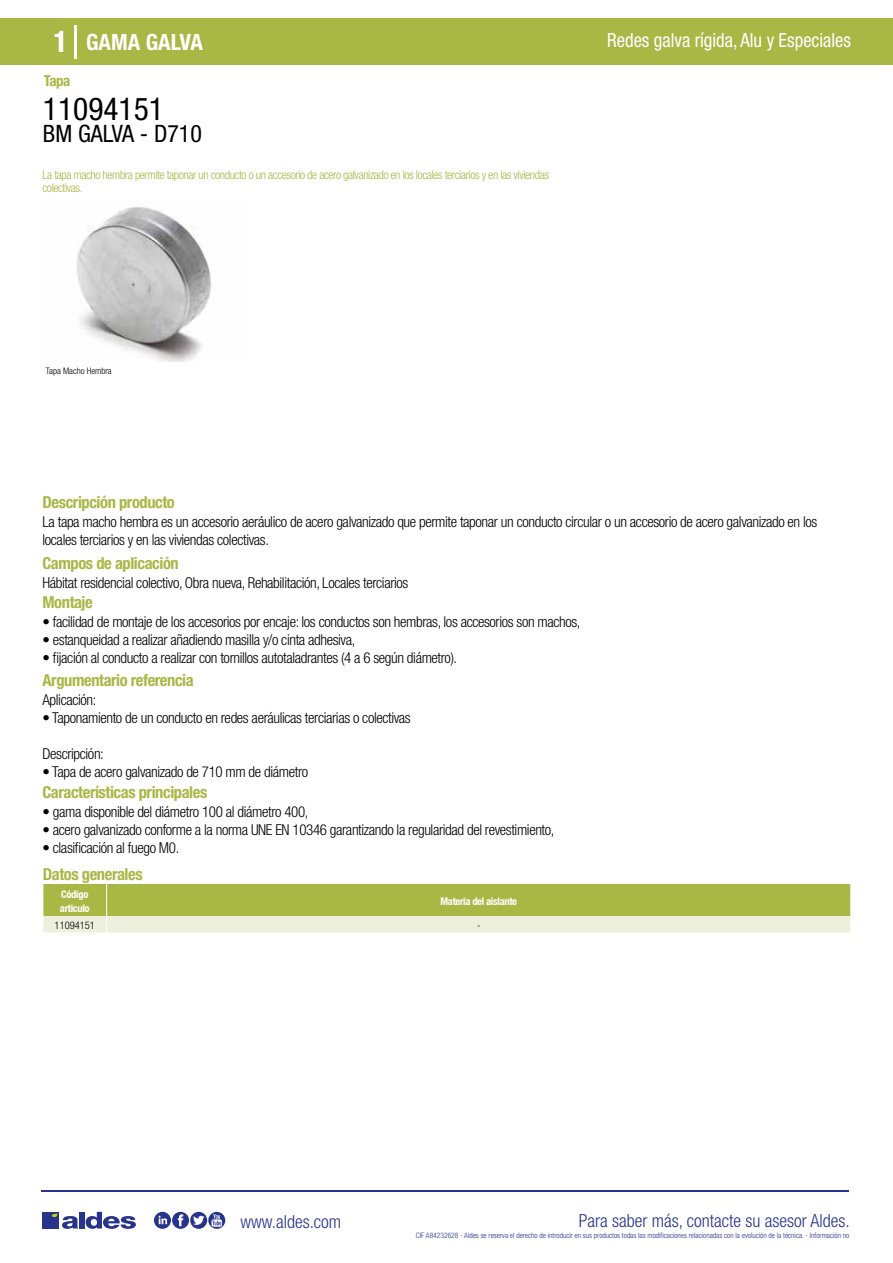
<style>
.page{position:relative;width:893px;height:1263px;background:#fff}
.page>*{position:absolute;margin:0;border:0;box-sizing:border-box;transform-origin:0 0}
.t1{font:condensed 31.5px "Helvetica Neue LT Std";color:#000}
.t2{font:condensed 24px "Helvetica Neue LT Std";color:#000}
.t3{font:700 condensed 22.5px "Helvetica Neue LT Std";color:#fff}
.t4{font:condensed 19.5px "Helvetica Neue LT Std";color:#fff;scale:.95 1}
.t5{font:300 condensed 18px "Helvetica Neue";color:#28348b}
.t6{font:700 condensed 16.5px "Helvetica Neue LT Std";letter-spacing:-.025em;color:#a9b745}
.t7{font:300 condensed 15px/18px "Helvetica Neue LT Std";letter-spacing:-.025em;color:#000}
.t8{font:700 condensed 15px "Helvetica Neue LT Std";color:#a9b745}
.t9{font:300 condensed 12px/13.5px "Helvetica Neue LT Std";letter-spacing:-.035em;color:#a9b745}
.t10{font:700 condensed 10.5px/13.5px "Helvetica Neue";letter-spacing:-.03em;color:#fff}
.t11{font:300 condensed 10.5px "Helvetica Neue";color:#000}
.t12{font:300 condensed 9px "Helvetica Neue";color:#000}
.t13{font:300 condensed 7.5px "Helvetica Neue";color:#28348b}
.s1{font-size:30px}
</style>
<div class="page">
<div style="left:0;top:18px;width:893px;height:46px;background:#a9b745"></div>
<hr style="left:74px;top:25px;width:2px;height:33px;background:#fff">
<svg style="left:76px;top:207px;width:135px;height:155px"></svg>
<svg style="left:43px;top:884px;width:808px;height:49px;background:#c0cb7a"></svg>
<hr style="left:41px;top:1190px;width:808px;height:1px;background:#28348b">
<svg style="left:154px;top:1212px;width:71px;height:17px"></svg>
<div style="left:42px;top:1212px;width:17px;height:16px;background:#28348b"></div>
<div style="left:79px;top:1212px;width:5px;height:16px;background:#28348b"></div>
<svg style="left:86px;top:1212px;width:50px;height:17px"></svg>
<svg style="left:52px;top:1213px;width:26px;height:16px"></svg>
<h3 class="t3" style="left:54px;top:28px;width:151px"><span class="s1">1</span> GAMA GALVA</h3>
<h3 class="t4" style="left:607px;top:29px;width:258px">Redes galva rígida, Alu y Especiales</h3>
<p class="t8" style="left:44px;top:71px;width:28px">Tapa</p>
<h1 class="t1" style="left:43px;top:91px;width:122px">11094151</h1>
<h2 class="t2" style="left:43px;top:120px;width:160px">BM GALVA - D710</h2>
<p class="t9" style="left:43px;top:167px;width:508px">La tapa macho hembra permite taponar un conducto o un accesorio de acero galvanizado en los locales terciarios y en las viviendas colectivas.</p>
<p class="t12" style="left:46px;top:365px;width:67px">Tapa Macho Hembra</p>
<p class="t6" style="left:43px;top:492px;width:134px">Descripción producto</p>
<p class="t7" style="left:43px;top:513px;width:776px">La tapa macho hembra es un accesorio aeráulico de acero galvanizado que permite taponar un conducto circular o un accesorio de acero galvanizado en los locales terciarios y en las viviendas colectivas.</p>
<p class="t7" style="left:43px;top:573px;width:367px">Hábitat residencial colectivo, Obra nueva, Rehabilitación, Locales terciarios</p>
<p class="t7" style="left:43px;top:613px;width:539px">• facilidad de montaje de los accesorios por encaje: los conductos son hembras, los accesorios son machos,</p>
<p class="t7" style="left:43px;top:631px;width:314px">• estanqueidad a realizar añadiendo masilla y/o cinta adhesiva,</p>
<p class="t7" style="left:43px;top:649px;width:416px">• fijación al conducto a realizar con tornillos autotaladrantes (4 a 6 según diámetro).</p>
<p class="t6" style="left:43px;top:553px;width:138px">Campos de aplicación</p>
<p class="t6" style="left:43px;top:592px;width:52px">Montaje</p>
<p class="t6" style="left:43px;top:670px;width:153px">Argumentario referencia</p>
<p class="t7" style="left:43px;top:691px;width:55px">Aplicación:</p>
<p class="t7" style="left:43px;top:709px;width:370px">• Taponamiento de un conducto en redes aeráulicas terciarias o colectivas</p>
<p class="t7" style="left:43px;top:745px;width:63px">Descripción:</p>
<p class="t7" style="left:43px;top:763px;width:267px">• Tapa de acero galvanizado de 710 mm de diámetro</p>
<p class="t6" style="left:43px;top:782px;width:166px">Características principales</p>
<p class="t7" style="left:43px;top:802px;width:267px">• gama disponible del diámetro 100 al diámetro 400,</p>
<p class="t7" style="left:43px;top:820px;width:513px">• acero galvanizado conforme a la norma UNE EN 10346 garantizando la regularidad del revestimiento,</p>
<p class="t7" style="left:43px;top:838px;width:138px">• clasificación al fuego M0.</p>
<p class="t6" style="left:43px;top:864px;width:101px">Datos generales</p>
<p class="t10" style="left:60px;top:888px;width:31px">Código articulo</p>
<p class="t10" style="left:440px;top:894px;width:78px">Materia del aislante</p>
<p class="t11" style="left:55px;top:919px;width:42px">11094151</p>
<p class="t11" style="left:477px;top:919px;width:5px">-</p>
<p class="t5" style="left:240px;top:1211px;width:102px">www.aldes.com</p>
<p class="t5" style="left:579px;top:1211px;width:272px">Para saber más, contacte su asesor Aldes.</p>
<p class="t13" style="left:416px;top:1230px;width:435px">CIF A84232628 - Aldes se reserva el derecho de introducir en sus productos todas las modificaciones relacionadas con la evolución de la técnica. - Información no</p>
</div>
